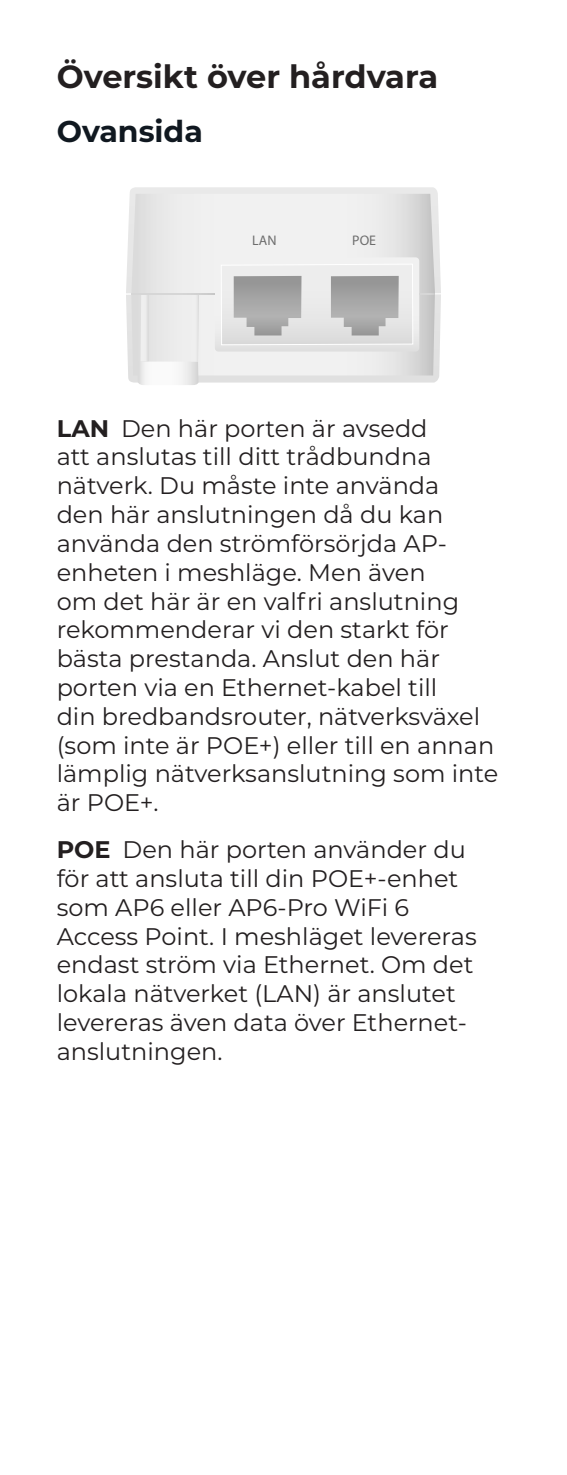
<style>
.page{position:relative;width:567px;height:1475px;background:#fff}
.page>*{position:absolute;margin:0;border:0;box-sizing:border-box;transform-origin:0 0}
.t1{font:700 32px "Montserrat";color:#231f20}
.t2{font:700 30px "Montserrat";color:#101820}
.t3{font:24px/28.8px "Montserrat";color:#231f20}
.t4{font:14px "Myriad Pro";color:#6d6d6d}
.s1{font-weight:700}
</style>
<div class="page">
<svg style="left:126px;top:187px;width:315px;height:195px"></svg>
<svg style="left:131px;top:194px;width:304px;height:181px"></svg>
<svg style="left:138px;top:361px;width:60px;height:24px"></svg>
<div style="left:141px;top:294px;width:7px;height:67px;background:#eee"></div>
<div style="left:191px;top:294px;width:8px;height:67px;background:#eee"></div>
<hr style="left:131px;top:293px;width:84px;height:1px;background:#d6d6d6">
<svg style="left:215px;top:257px;width:220px;height:94px;background:#cfcfcf"></svg>
<h1 class="t1" style="left:57px;top:53px;width:383px">Översikt över hårdvara</h1>
<p class="t2" style="left:57px;top:109px;width:148px">Ovansida</p>
<p class="t4" style="left:252px;top:232px;width:26px">LAN</p>
<p class="t4" style="left:352px;top:232px;width:25px">POE</p>
<p class="t3" style="left:57px;top:413px;width:443px"><span class="s1">LAN</span> Den här porten är avsedd<br>att anslutas till ditt trådbundna nätverk. Du måste inte använda<br>den här anslutningen då du kan använda den strömförsörjda AP&shy;enheten i meshläge. Men även<br>om det här är en valfri anslutning rekommenderar vi den starkt för bästa prestanda. Anslut den här porten via en Ethernet-kabel till<br>din bredbandsrouter, nätverksväxel (som inte är POE+) eller till en annan lämplig nätverksanslutning som inte är POE+.</p>
<p class="t3" style="left:57px;top:834px;width:422px"><span class="s1">POE</span> Den här porten använder du för att ansluta till din POE+-enhet som AP6 eller AP6-Pro WiFi 6<br>Access Point. I meshläget levereras endast ström via Ethernet. Om det lokala nätverket (LAN) är anslutet levereras även data över Ethernet&shy;anslutningen.</p>
</div>
